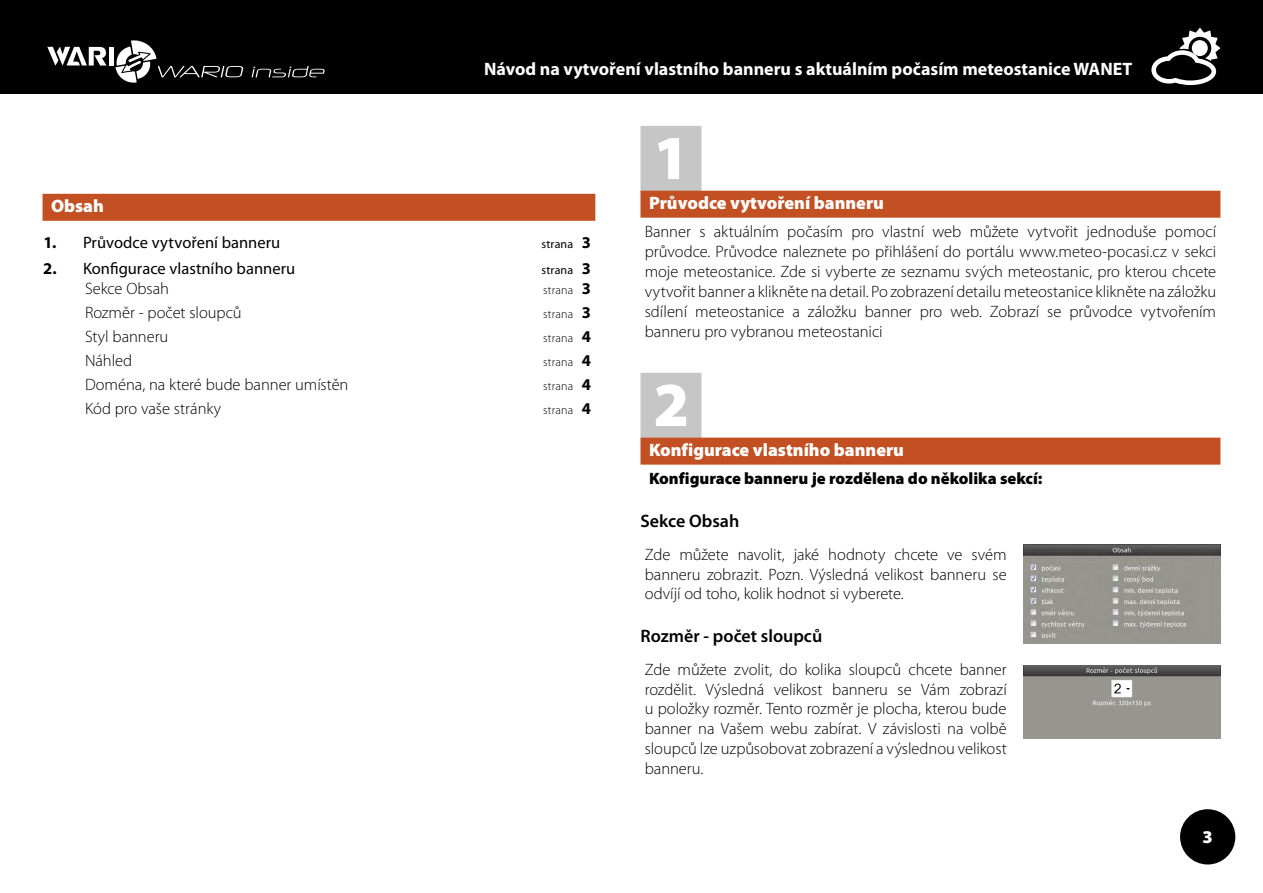
<style>
.page{position:relative;width:1263px;height:893px;background:#fff}
.page>*{position:absolute;margin:0;border:0;box-sizing:border-box;transform-origin:0 0}
.kapitola{font:900 63px "Myriad Pro";color:#fff}
.t1{font:700 18px "Myriad Pro";color:#fff}
.Nadpis_12b_-_podbarv{font:900 18px "Myriad Pro";color:#fff}
.Nadpis_malý_12b_semi{font:600 18px "Myriad Pro";color:#000}
.odražka_obsah_2{font:300 16.5px/19.8px "Myriad Pro";color:#000;text-align:justify}
.t2{font:16.5px "Myriad Pro";color:#000}
.Tučný_text{font:900 16.5px "Myriad Pro";color:#000}
.odražka_obsah_2-2{font:300 12px "Myriad Pro";letter-spacing:.01em;color:#000}
.t3{font:12px "Myriad Pro";letter-spacing:.01em;color:#000}
.s1{font-weight:700}
.s2{font-weight:700;font-size:16.5px}
</style>
<div class="page">
<div style="left:0;top:0;width:1263px;height:94px;background:#000"></div>
<div style="left:1180px;top:809px;width:55px;height:55px;background:#000;border-radius:50%"></div>
<svg style="left:1151px;top:28px;width:69px;height:57px"></svg>
<div style="left:1192px;top:40px;width:16px;height:16px;background:#fff;border-radius:50%"></div>
<div style="left:109px;top:47px;width:5px;height:19px;background:#fff"></div>
<svg style="left:47px;top:47px;width:59px;height:19px"></svg>
<svg style="left:115px;top:40px;width:128px;height:43px"></svg>
<svg style="left:252px;top:66px;width:73px;height:11px"></svg>
<div style="left:43px;top:194px;width:552px;height:27px;background:#c25022"></div>
<div style="left:640px;top:126px;width:61px;height:66px;background:#c6c6c6"></div>
<div style="left:640px;top:191px;width:580px;height:27px;background:#c25022"></div>
<div style="left:640px;top:373px;width:61px;height:66px;background:#c6c6c6"></div>
<div style="left:640px;top:438px;width:580px;height:27px;background:#c25022"></div>
<img style="left:1024px;top:544px;width:196px;height:100px">
<img style="left:1024px;top:665px;width:196px;height:74px">
<p class="t1" style="left:484px;top:57px;width:650px">Návod na vytvoření vlastního banneru s aktuálním počasím meteostanice WANET</p>
<p class="Nadpis_12b_-_podbarv" style="left:51px;top:196px;width:54px">Obsah</p>
<p class="t2" style="left:44px;top:232px;width:238px"><span class="s1">1.</span> Průvodce vytvoření banneru</p>
<p class="t3" style="left:541px;top:236px;width:51px">strana <span class="s2">3</span></p>
<p class="t2" style="left:43px;top:259px;width:254px"><span class="s1">2.</span> Konfigurace vlastního banneru</p>
<p class="t3" style="left:541px;top:263px;width:51px">strana <span class="s2">3</span></p>
<p class="odražka_obsah_2" style="left:85px;top:279px;width:86px">Sekce Obsah</p>
<p class="odražka_obsah_2-2" style="left:543px;top:283px;width:49px">strana <span class="s2">3</span></p>
<p class="odražka_obsah_2" style="left:85px;top:303px;width:158px">Rozměr - počet sloupců</p>
<p class="odražka_obsah_2-2" style="left:543px;top:308px;width:49px">strana <span class="s2">3</span></p>
<p class="odražka_obsah_2" style="left:85px;top:327px;width:85px">Styl banneru</p>
<p class="odražka_obsah_2-2" style="left:543px;top:332px;width:49px">strana <span class="s2">4</span></p>
<p class="odražka_obsah_2" style="left:85px;top:351px;width:49px">Náhled</p>
<p class="odražka_obsah_2-2" style="left:543px;top:356px;width:49px">strana <span class="s2">4</span></p>
<p class="odražka_obsah_2" style="left:85px;top:375px;width:265px">Doména, na které bude banner umístěn</p>
<p class="odražka_obsah_2-2" style="left:543px;top:380px;width:49px">strana <span class="s2">4</span></p>
<p class="odražka_obsah_2" style="left:85px;top:399px;width:138px">Kód pro vaše stránky</p>
<p class="odražka_obsah_2-2" style="left:543px;top:404px;width:49px">strana <span class="s2">4</span></p>
<p class="kapitola" style="left:653px;top:122px;width:38px">1</p>
<p class="Nadpis_12b_-_podbarv" style="left:649px;top:193px;width:237px">Průvodce vytvoření banneru</p>
<p class="odražka_obsah_2" style="left:645px;top:222px;width:573px">Banner s aktuálním počasím pro vlastní web můžete vytvořit jednoduše pomocí průvodce. Průvodce naleznete po přihlášení do portálu www.meteo-pocasi.cz v sekci moje meteostanice. Zde si vyberte ze seznamu svých meteostanic, pro kterou chcete vytvořit banner a klikněte na detail. Po zobrazení detailu meteostanice klikněte na záložku sdílení meteostanice a záložku banner pro web. Zobrazí se průvodce vytvořením banneru pro vybranou meteostanici</p>
<p class="kapitola" style="left:653px;top:369px;width:38px">2</p>
<p class="Nadpis_12b_-_podbarv" style="left:649px;top:440px;width:257px">Konfigurace vlastního banneru</p>
<p class="Tučný_text" style="left:649px;top:469px;width:395px">Konfigurace banneru je rozdělena do několika sekcí:</p>
<p class="Nadpis_malý_12b_semi" style="left:640px;top:510px;width:100px">Sekce Obsah</p>
<p class="odražka_obsah_2" style="left:645px;top:545px;width:363px">Zde můžete navolit, jaké hodnoty chcete ve svém banneru zobrazit. Pozn. Výsledná velikost banneru se odvíjí od toho, kolik hodnot si vyberete.</p>
<p class="Nadpis_malý_12b_semi" style="left:640px;top:625px;width:183px">Rozměr - počet sloupců</p>
<p class="odražka_obsah_2" style="left:645px;top:660px;width:364px">Zde můžete zvolit, do kolika sloupců chcete banner rozdělit. Výsledná velikost banneru se Vám zobrazí u položky rozměr. Tento rozměr je plocha, kterou bude banner na Vašem webu zabírat. V závislosti na volbě sloupců lze uzpůsobovat zobrazení a výslednou velikost banneru.</p>
<p class="Nadpis_12b_-_podbarv" style="left:1202px;top:827px;width:12px">3</p>
</div>
